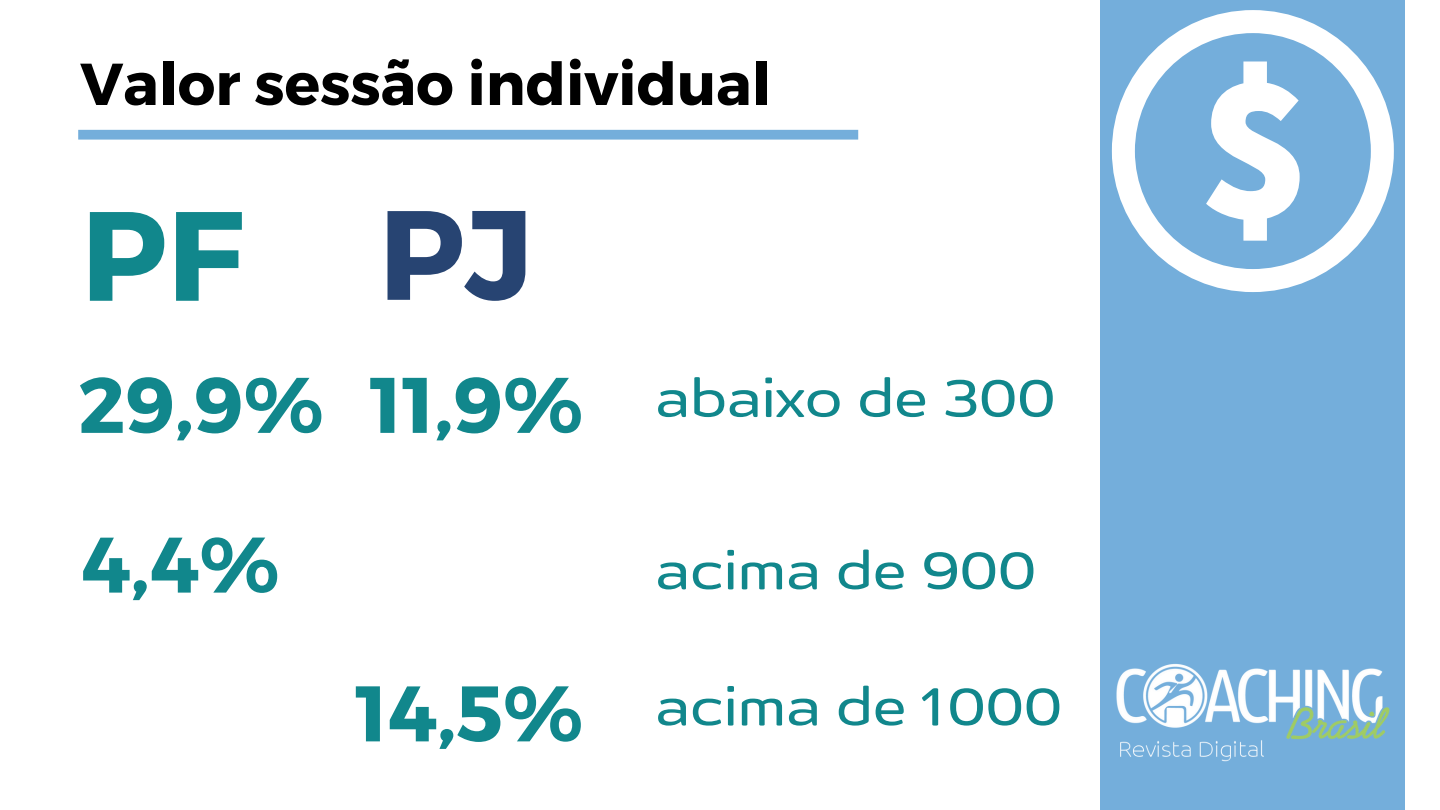
<style>
.page{position:relative;width:1440px;height:810px;background:#fff}
.page>*{position:absolute;margin:0;border:0;box-sizing:border-box;transform-origin:0 0}
.t1{font:700 126.8px "Montserrat";color:#11878c}
.t2{font:700 78.5px/159.7px "Montserrat";color:#11878c}
.t3{font:700 59.1px "Montserrat";color:#000}
.t4{font:57.6px "Dumondi Re Ex";color:#11878c}
.s1{color:#274472}
.s2{font-family:"Montserrat";font-weight:700;font-size:78.5px}
</style>
<div class="page">
<div style="left:1101px;top:0;width:304px;height:810px;background:#74aedb"></div>
<div style="left:78px;top:130px;width:780px;height:10px;background:#74aedb"></div>
<svg style="left:1112px;top:10px;width:282px;height:282px"></svg>
<svg style="left:1206px;top:61px;width:94px;height:180px"></svg>
<img style="left:1116px;top:664px;width:274px;height:98px">
<p class="t3" style="left:80px;top:46px;width:692px">Valor sessão individual</p>
<h1 class="t1" style="left:81px;top:173px;width:453px">PF <span class="s1">PJ</span></h1>
<h2 class="t2" style="left:78px;top:321px;width:247px">29,9%<br>4,4%</h2>
<p class="t4" style="left:370px;top:363px;width:687px"><span class="s2">11,9%</span> abaixo de 300</p>
<h2 class="t2" style="left:355px;top:630px;width:230px">14,5%</h2>
<p class="t4" style="left:655px;top:535px;width:382px">acima de 900</p>
<p class="t4" style="left:655px;top:671px;width:408px">acima de 1000</p>
</div>
